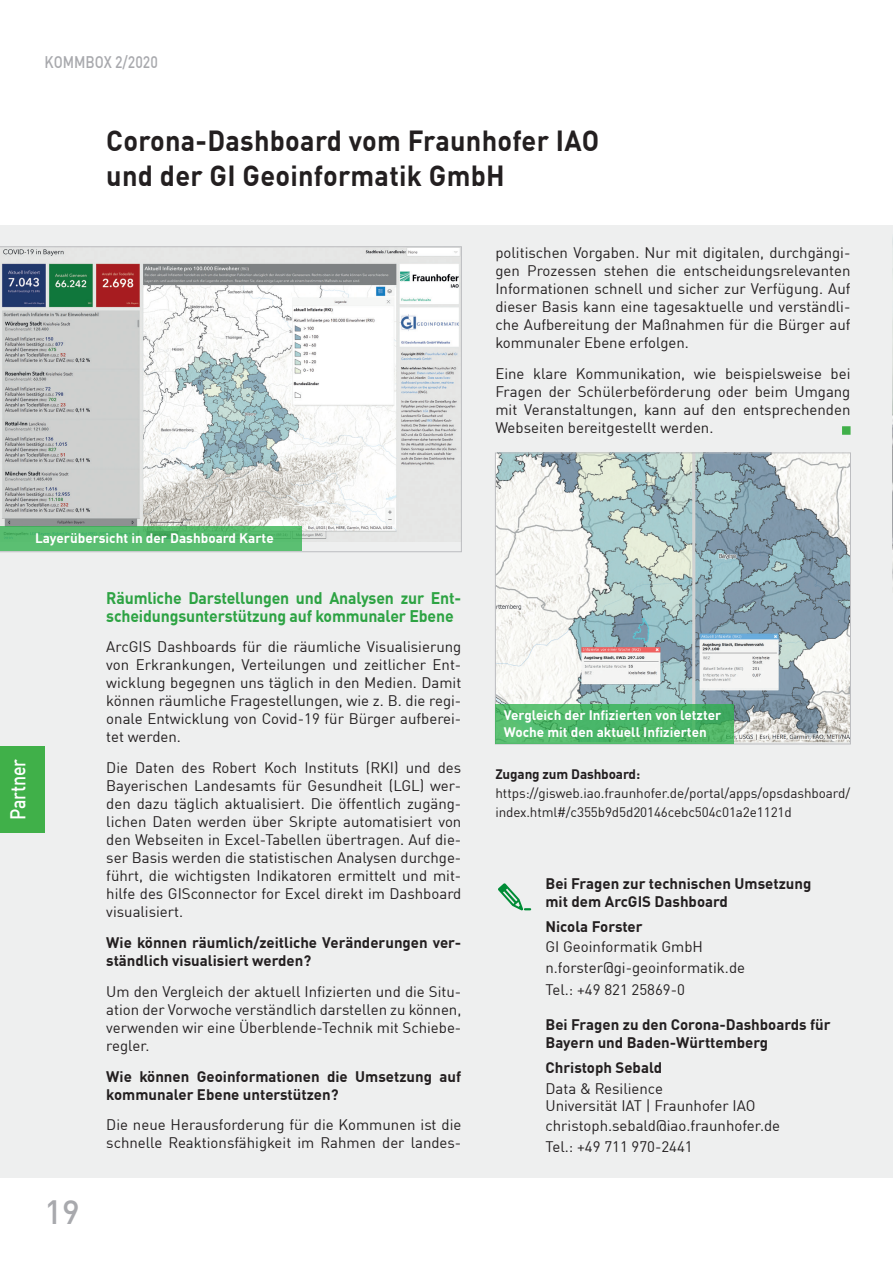
<style>
.page{position:relative;width:893px;height:1263px;background:#fff}
.page>*{position:absolute;margin:0;border:0;box-sizing:border-box;transform-origin:0 0}
.t1{font:500 33px "DIN Offc";color:#a8a9ad}
.t2{font:700 28.5px/34.2px "DIN Offc";letter-spacing:.01em;color:#231f20;scale:.95 1}
.t3{font:500 21px "DIN Offc";letter-spacing:-.01em;color:#fff;scale:.85 1}
.t4{font:700 16.5px/18px "DIN Offc";letter-spacing:-.01em;color:#2da343;scale:.96 1}
.t5{font:500 16.5px "DIN Offc";color:#a8a9ad;scale:.85 1}
.t6{font:15px/18px "DIN Offc";color:#231f20;text-align:justify}
.t7{font:700 15px/18px "DIN Offc";color:#231f20}
.t8{font:13.5px/18.8px "DIN Offc";letter-spacing:-.01em;color:#231f20}
.t9{font:700 13.5px/16.5px "DIN Offc";color:#fff}
.t10{font:700 13.5px "DIN Offc";letter-spacing:-.01em;color:#231f20}
</style>
<div class="page">
<div style="left:0;top:225px;width:893px;height:953px;background:#eeefef"></div>
<div style="left:0;top:746px;width:45px;height:86px;background:#40b049"></div>
<svg style="left:842px;top:426px;width:8px;height:9px"></svg>
<img style="left:892px;top:238px;width:1px;height:342px">
<svg style="left:0;top:247px;width:462px;height:305px"></svg>
<svg style="left:0;top:527px;width:302px;height:24px;fill:#59bd70"></svg>
<svg style="left:498px;top:883px;width:33px;height:28px"></svg>
<img style="left:497px;top:455px;width:352px;height:287px">
<svg style="left:495px;top:705px;width:239px;height:39px;fill:#4eb76a"></svg>
<p class="t5" style="left:45px;top:52px;width:135px">KOMMBOX 2/2020</p>
<h2 class="t2" style="left:106px;top:123px;width:520px">Corona-Dashboard vom Fraunhofer IAO und der GI Geoinformatik GmbH</h2>
<p class="t6" style="left:495px;top:243px;width:357px">politischen Vorgaben. Nur mit digitalen, durchgängi&shy;gen Prozessen stehen die entscheidungsrelevanten Informationen schnell und sicher zur Verfügung. Auf dieser Basis kann eine tagesaktuelle und verständli&shy;che Aufbereitung der Maßnahmen für die Bürger auf kommunaler Ebene erfolgen.</p>
<p class="t6" style="left:495px;top:364px;width:357px">Eine klare Kommunikation, wie beispielsweise bei Fragen der Schülerbeförderung oder beim Umgang mit Veranstaltungen, kann auf den entsprechenden Webseiten bereitgestellt werden.</p>
<p class="t9" style="left:35px;top:529px;width:240px">Layerübersicht in der Dashboard Karte</p>
<h3 class="t3" style="left:5px;top:820px;width:73px;rotate:-90deg">Partner</h3>
<p class="t4" style="left:106px;top:588px;width:371px">Räumliche Darstellungen und Analysen zur Ent&shy;scheidungsunterstützung auf kommunaler Ebene</p>
<p class="t6" style="left:106px;top:638px;width:357px">ArcGIS Dashboards für die räumliche Visualisierung von Erkrankungen, Verteilungen und zeitlicher Ent&shy;wicklung begegnen uns täglich in den Medien. Damit können räumliche Fragestellungen, wie z. B. die regi&shy;onale Entwicklung von Covid-19 für Bürger aufberei&shy;tet werden.</p>
<p class="t6" style="left:106px;top:758px;width:357px">Die Daten des Robert Koch Instituts (RKI) und des Bayerischen Landesamts für Gesundheit (LGL) wer&shy;den dazu täglich aktualisiert. Die öffentlich zugäng&shy;lichen Daten werden über Skripte automatisiert von den Webseiten in Excel-Tabellen übertragen. Auf die&shy;ser Basis werden die statistischen Analysen durchge&shy;führt, die wichtigsten Indikatoren ermittelt und mit&shy;hilfe des GISconnector for Excel direkt im Dashboard visualisiert.</p>
<p class="t7" style="left:106px;top:933px;width:357px">Wie können räumlich/zeitliche Veränderungen ver&shy;ständlich visualisiert werden?</p>
<p class="t6" style="left:106px;top:982px;width:357px">Um den Vergleich der aktuell Infizierten und die Situ&shy;ation der Vorwoche verständlich darstellen zu können, verwenden wir eine Überblende-Technik mit Schiebe&shy;regler.</p>
<p class="t7" style="left:106px;top:1066px;width:357px">Wie können Geoinformationen die Umsetzung auf kommunaler Ebene unterstützen?</p>
<p class="t6" style="left:106px;top:1115px;width:357px">Die neue Herausforderung für die Kommunen ist die schnelle Reaktionsfähigkeit im Rahmen der landes-</p>
<h1 class="t1" style="left:45px;top:1191px;width:37px">19</h1>
<p class="t9" style="left:504px;top:707px;width:219px">Vergleich der Infizierten von letzter<br>Woche mit den aktuell Infizierten</p>
<p class="t10" style="left:495px;top:766px;width:146px">Zugang zum Dashboard:</p>
<p class="t8" style="left:495px;top:784px;width:356px">https://gisweb.iao.fraunhofer.de/portal/apps/opsdashboard/ index.html#/c355b9d5d20146cebc504c01a2e1121d</p>
<p class="t7" style="left:545px;top:873px;width:267px">Bei Fragen zur technischen Umsetzung mit dem ArcGIS Dashboard</p>
<p class="t7" style="left:545px;top:916px;width:99px">Nicola Forster</p>
<p class="t6" style="left:545px;top:936px;width:201px;line-height:20.7px">GI Geoinformatik GmbH n.forster@gi-geoinformatik.de</p>
<p class="t6" style="left:545px;top:980px;width:141px">Tel.: +49 821 25869-0</p>
<p class="t7" style="left:545px;top:1015px;width:287px">Bei Fragen zu den Corona-Dashboards für<br>Bayern und Baden-Württemberg</p>
<p class="t7" style="left:545px;top:1058px;width:118px">Christoph Sebald</p>
<p class="t6" style="left:545px;top:1080px;width:211px;line-height:16.5px">Data &amp; Resilience<br>Universität IAT | Fraunhofer IAO</p>
<p class="t6" style="left:545px;top:1115px;width:236px;line-height:20.7px">christoph.sebald@iao.fraunhofer.de<br>Tel.: +49 711 970-2441</p>
</div>
